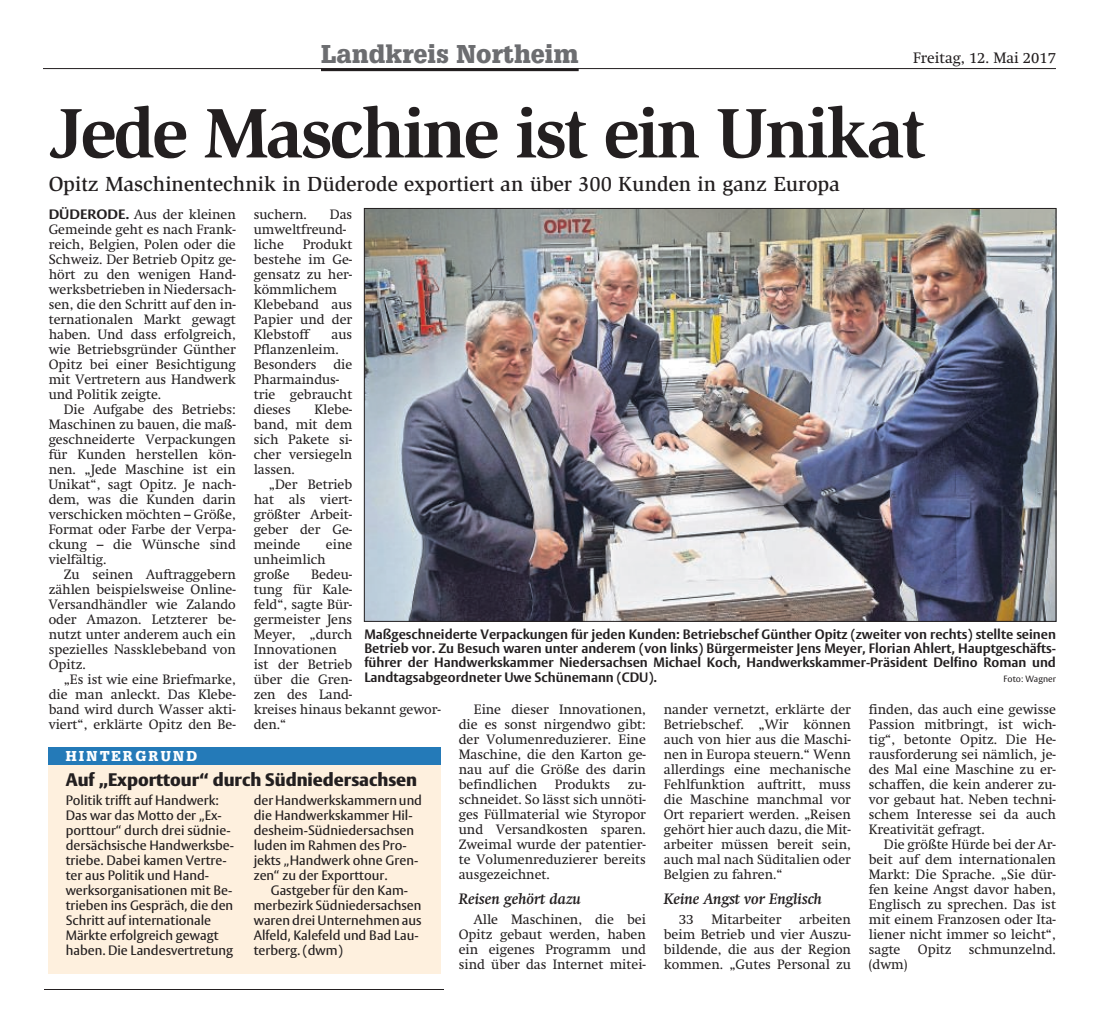
<style>
.page{position:relative;width:1106px;height:1021px;background:#fff}
.page>*{position:absolute;margin:0;border:0;box-sizing:border-box;transform-origin:0 0}
.t1{font:700 72px "Slimbach";letter-spacing:-.04em;color:#231f20}
.t2{font:27px "Square Serif B";color:#6c6d70}
.t3{font:500 21px "Slimbach";color:#231f20}
.t4{font:900 18px "Vesta";color:#231f20}
.t5{font:italic 700 15px "Swift";color:#231f20}
.t6{font:15px "Swift";color:#231f20}
.t7{font:15px "Square Serif B";letter-spacing:.15em;color:#fff}
.t8{font:13.5px/15px "Swift";color:#231f20}
.t9{font:500 13.5px/15px "Vesta";color:#231f20}
.t10{font:700 13.5px/14.2px "Vesta";color:#231f20;text-align:justify}
.t11{font:9px "Vesta";color:#231f20}
.s1{font-family:"Vesta";font-weight:700}
</style>
<div class="page">
<hr style="left:44px;top:68px;width:1012px;height:1px;background:#231f20">
<hr style="left:321px;top:68px;width:257px;height:3px;background:#231f20">
<img style="left:366px;top:210px;width:688px;height:409px">
<div style="left:49px;top:763px;width:392px;height:210px;background:#fef0de"></div>
<div style="left:49px;top:747px;width:392px;height:17px;background:#247ab8"></div>
<hr style="left:44px;top:988px;width:399px;height:1px;background:#231f20">
<p class="t2" style="left:321px;top:38px;width:259px">Landkreis Northeim</p>
<p class="t6" style="left:913px;top:49px;width:144px">Freitag, 12. Mai 2017</p>
<p class="t1" style="left:49px;top:90px;width:878px">Jede Maschine ist ein Unikat</p>
<p class="t3" style="left:49px;top:171px;width:792px">Opitz Maschinentechnik in Düderode exportiert an über 300 Kunden in ganz Europa</p>
<p class="t8" style="left:49px;top:207px;width:189px"><span class="s1">DÜDERODE.</span> Aus der kleinen</p>
<p class="t8" style="left:49px;top:222px;width:189px">Gemeinde geht es nach Frank-</p>
<p class="t8" style="left:49px;top:237px;width:189px">reich, Belgien, Polen oder die</p>
<p class="t8" style="left:49px;top:252px;width:189px">Schweiz. Der Betrieb Opitz ge-</p>
<p class="t8" style="left:49px;top:267px;width:189px">hört zu den wenigen Hand-</p>
<p class="t8" style="left:49px;top:282px;width:189px">werksbetrieben in Niedersach-</p>
<p class="t8" style="left:49px;top:297px;width:189px">sen, die den Schritt auf den in-</p>
<p class="t8" style="left:49px;top:312px;width:189px">ternationalen Markt gewagt</p>
<p class="t8" style="left:49px;top:327px;width:189px">haben. Und dass erfolgreich,</p>
<p class="t8" style="left:49px;top:342px;width:189px">wie Betriebsgründer Günther</p>
<p class="t8" style="left:49px;top:357px;width:189px">Opitz bei einer Besichtigung</p>
<p class="t8" style="left:49px;top:372px;width:189px">mit Vertretern aus Handwerk</p>
<p class="t8" style="left:49px;top:387px;width:114px">und Politik zeigte.</p>
<p class="t8" style="left:64px;top:402px;width:174px">Die Aufgabe des Betriebs:</p>
<p class="t8" style="left:49px;top:417px;width:189px">Maschinen zu bauen, die maß-</p>
<p class="t8" style="left:49px;top:432px;width:189px">geschneiderte Verpackungen</p>
<p class="t8" style="left:49px;top:447px;width:189px">für Kunden herstellen kön-</p>
<p class="t8" style="left:49px;top:462px;width:189px">nen. „Jede Maschine ist ein</p>
<p class="t8" style="left:49px;top:477px;width:189px">Unikat“, sagt Opitz. Je nach-</p>
<p class="t8" style="left:49px;top:492px;width:189px">dem, was die Kunden darin</p>
<p class="t8" style="left:49px;top:507px;width:189px">verschicken möchten – Größe,</p>
<p class="t8" style="left:49px;top:522px;width:189px">Format oder Farbe der Verpa-</p>
<p class="t8" style="left:49px;top:537px;width:189px">ckung – die Wünsche sind</p>
<p class="t8" style="left:49px;top:552px;width:59px">vielfältig.</p>
<p class="t8" style="left:64px;top:567px;width:174px">Zu seinen Auftraggebern</p>
<p class="t8" style="left:49px;top:582px;width:189px">zählen beispielsweise Online-</p>
<p class="t8" style="left:49px;top:597px;width:189px">Versandhändler wie Zalando</p>
<p class="t8" style="left:49px;top:612px;width:189px">oder Amazon. Letzterer be-</p>
<p class="t8" style="left:49px;top:627px;width:189px">nutzt unter anderem auch ein</p>
<p class="t8" style="left:49px;top:642px;width:189px">spezielles Nassklebeband von</p>
<p class="t8" style="left:49px;top:657px;width:39px">Opitz.</p>
<p class="t8" style="left:64px;top:672px;width:174px">„Es ist wie eine Briefmarke,</p>
<p class="t8" style="left:49px;top:687px;width:189px">die man anleckt. Das Klebe-</p>
<p class="t8" style="left:49px;top:702px;width:189px">band wird durch Wasser akti-</p>
<p class="t8" style="left:49px;top:717px;width:189px">viert“, erklärte Opitz den Be-</p>
<p class="t8" style="left:254px;top:207px;width:55px">suchern.</p>
<p class="t8" style="left:254px;top:207px;width:100px;text-indent:76px">Das umweltfreund&shy;liche</p>
<p class="t8" style="left:254px;top:237px;width:100px;text-indent:49px">Produkt bestehe im Ge&shy;gensatz zu her&shy;kömmlichem<br>Klebeband aus<br>Papier und der<br>Klebstoff</p>
<p class="t8" style="left:254px;top:327px;width:100px;text-indent:78px">aus<br>Pflanzenleim.<br>Besonders</p>
<p class="t8" style="left:254px;top:357px;width:100px;text-indent:80px">die<br>Pharmaindus&shy;trie gebraucht dieses</p>
<p class="t8" style="left:314px;top:402px;width:39px">Klebe-</p>
<p class="t8" style="left:254px;top:417px;width:100px">band, mit dem</p>
<p class="t8" style="left:254px;top:432px;width:100px">sich Pakete si-</p>
<p class="t8" style="left:254px;top:447px;width:100px">cher versiegeln</p>
<p class="t8" style="left:254px;top:462px;width:43px">lassen.</p>
<p class="t8" style="left:269px;top:477px;width:85px">„Der Betrieb</p>
<p class="t8" style="left:254px;top:492px;width:100px">hat als viert-</p>
<p class="t8" style="left:254px;top:507px;width:100px">größter Arbeit-</p>
<p class="t8" style="left:254px;top:522px;width:100px">geber der Ge-</p>
<p class="t8" style="left:254px;top:537px;width:48px">meinde</p>
<p class="t8" style="left:326px;top:537px;width:28px">eine</p>
<p class="t8" style="left:254px;top:552px;width:74px">unheimlich große</p>
<p class="t8" style="left:254px;top:567px;width:189px;text-indent:57px">Bedeu-<br>tung für Kale-<br>feld“, sagte Bür-<br>germeister Jens<br>Meyer, „durch<br>Innovationen<br>ist der Betrieb<br>über die Gren-<br>zen des Land-<br>kreises hinaus bekannt gewor&shy;den.“</p>
<p class="t10" style="left:364px;top:627px;width:693px">Maßgeschneiderte Verpackungen für jeden Kunden: Betriebschef Günther Opitz (zweiter von rechts) stellte seinen Betrieb vor. Zu Besuch waren unter anderem (von links) Bürgermeister Jens Meyer, Florian Ahlert, Hauptgeschäfts&shy;führer der Handwerkskammer Niedersachsen Michael Koch, Handwerkskammer-Präsident Delfino Roman und Landtagsabgeordneter Uwe Schünemann (CDU).</p>
<p class="t11" style="left:1003px;top:673px;width:54px">Foto: Wagner</p>
<p class="t8" style="left:868px;top:702px;width:189px">finden, das auch eine gewisse</p>
<p class="t8" style="left:868px;top:717px;width:189px">Passion mitbringt, ist wich-</p>
<p class="t8" style="left:868px;top:732px;width:189px">tig“, betonte Opitz. Die He-</p>
<p class="t8" style="left:868px;top:747px;width:189px">rausforderung sei nämlich, je-</p>
<p class="t8" style="left:868px;top:762px;width:189px">des Mal eine Maschine zu er-</p>
<p class="t8" style="left:868px;top:777px;width:189px">schaffen, die kein anderer zu-</p>
<p class="t8" style="left:868px;top:792px;width:189px">vor gebaut hat. Neben techni-</p>
<p class="t8" style="left:868px;top:807px;width:189px">schem Interesse sei da auch</p>
<p class="t8" style="left:868px;top:822px;width:118px">Kreativität gefragt.</p>
<p class="t8" style="left:883px;top:837px;width:174px">Die größte Hürde bei der Ar-</p>
<p class="t8" style="left:868px;top:852px;width:189px">beit auf dem internationalen</p>
<p class="t8" style="left:868px;top:867px;width:189px">Markt: Die Sprache. „Sie dür-</p>
<p class="t8" style="left:868px;top:882px;width:189px">fen keine Angst davor haben,</p>
<p class="t8" style="left:868px;top:897px;width:189px">Englisch zu sprechen. Das ist</p>
<p class="t8" style="left:868px;top:912px;width:189px">mit einem Franzosen oder Ita-</p>
<p class="t8" style="left:868px;top:927px;width:189px">liener nicht immer so leicht“,</p>
<p class="t8" style="left:868px;top:942px;width:33px">sagte</p>
<p class="t8" style="left:917px;top:942px;width:35px">Opitz</p>
<p class="t8" style="left:968px;top:942px;width:89px">schmunzelnd.</p>
<p class="t8" style="left:868px;top:957px;width:40px">(dwm)</p>
<p class="t8" style="left:459px;top:702px;width:189px;text-align:justify;text-indent:15px">Eine dieser Innovationen, die es sonst nirgendwo gibt: der Volumenreduzierer. Eine Maschine, die den Karton ge&shy;nau auf die Größe des darin befindlichen</p>
<p class="t8" style="left:664px;top:702px;width:189px;text-align:justify">nander vernetzt, erklärte der Betriebschef. „Wir können auch von hier aus die Maschi&shy;nen in Europa steuern.“ Wenn allerdings eine mechanische Fehlfunktion auftritt, muss die Maschine manchmal vor Ort repariert werden. „Reisen gehört hier auch dazu, die Mit&shy;arbeiter müssen bereit sein, auch mal nach Süditalien oder Belgien zu fahren.“</p>
<p class="t5" style="left:664px;top:890px;width:160px">Keine Angst vor Englisch</p>
<p class="t8" style="left:679px;top:912px;width:16px">33</p>
<p class="t8" style="left:711px;top:912px;width:71px">Mitarbeiter</p>
<p class="t7" style="left:66px;top:747px;width:133px">HINTERGRUND</p>
<p class="t4" style="left:66px;top:768px;width:353px">Auf „Exporttour“ durch Südniedersachsen</p>
<p class="t9" style="left:66px;top:793px;width:170px">Politik trifft auf Handwerk:<br>Das war das Motto der „Ex&shy;porttour“ durch drei südnie&shy;dersächsische Handwerksbe&shy;triebe. Dabei kamen Vertre&shy;ter aus Politik und Hand&shy;werksorganisationen mit Be&shy;trieben ins Gespräch, die den<br>Schritt auf internationale<br>Märkte erfolgreich gewagt haben. Die Landesvertretung</p>
<p class="t9" style="left:254px;top:793px;width:170px">der Handwerkskammern und</p>
<p class="t8" style="left:555px;top:777px;width:57px">Produkts</p>
<p class="t8" style="left:459px;top:777px;width:189px;text-align:justify;text-indent:169px">zu&shy;schneidet. So lässt sich unnöti&shy;ges Füllmaterial wie Styropor und Versandkosten sparen.<br>Zweimal wurde der patentier&shy;te Volumenreduzierer bereits ausgezeichnet.</p>
<p class="t5" style="left:459px;top:890px;width:124px">Reisen gehört dazu</p>
<p class="t8" style="left:459px;top:912px;width:189px;text-align:justify;text-indent:15px">Alle Maschinen, die bei Opitz gebaut werden, haben ein eigenes Programm und sind über das Internet mitei-</p>
<p class="t9" style="left:254px;top:808px;width:160px">die Handwerkskammer Hil-</p>
<p class="t9" style="left:254px;top:823px;width:162px">desheim-Südniedersachsen</p>
<p class="t9" style="left:254px;top:838px;width:154px">luden im Rahmen des Pro-</p>
<p class="t9" style="left:254px;top:853px;width:166px">jekts „Handwerk ohne Gren-</p>
<p class="t9" style="left:254px;top:868px;width:135px">zen“ zu der Exporttour.</p>
<p class="t9" style="left:271px;top:883px;width:139px">Gastgeber für den Kam-</p>
<p class="t9" style="left:254px;top:898px;width:169px">merbezirk Südniedersachsen</p>
<p class="t9" style="left:254px;top:913px;width:169px">waren drei Unternehmen aus</p>
<p class="t9" style="left:254px;top:928px;width:166px">Alfeld, Kalefeld und Bad Lau-</p>
<p class="t9" style="left:254px;top:943px;width:91px">terberg. (dwm)</p>
<p class="t8" style="left:664px;top:912px;width:189px;text-align:justify;text-indent:135px">arbeiten beim Betrieb und vier Auszu&shy;bildende, die aus der Region kommen. „Gutes Personal zu</p>
</div>
